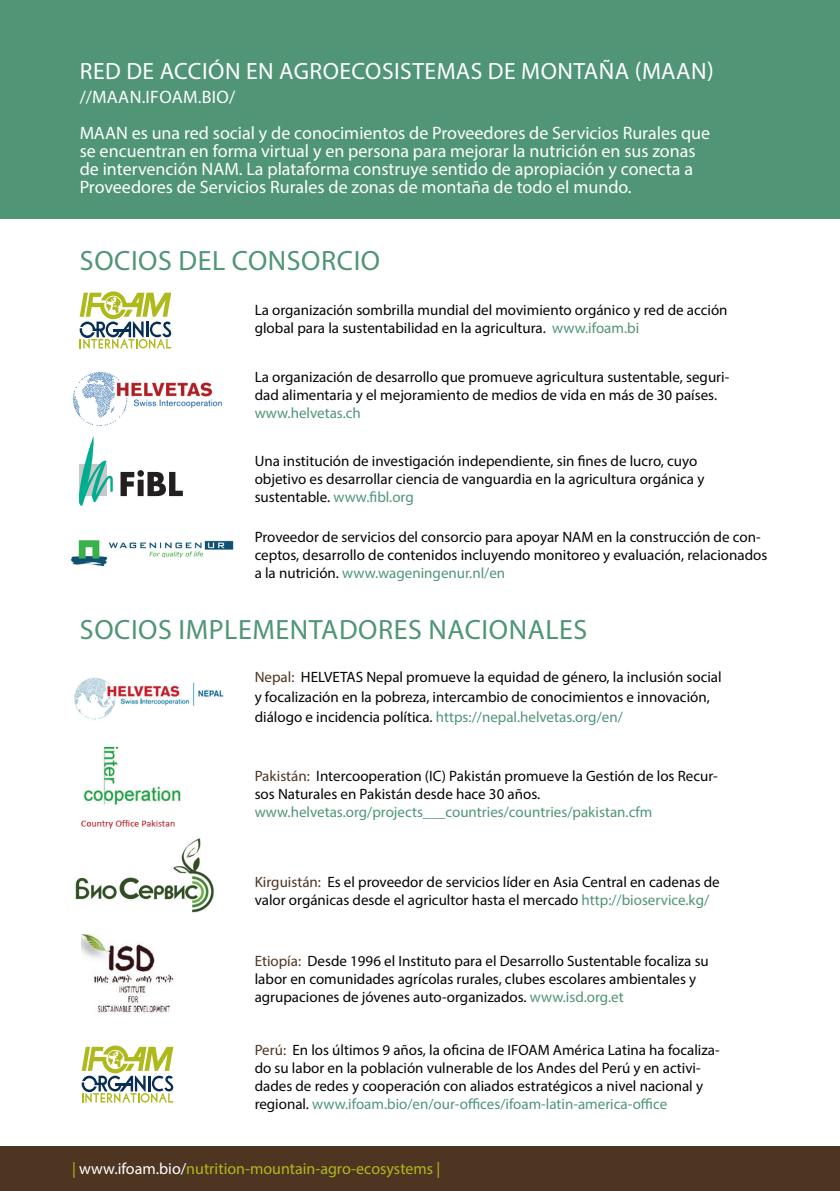
<style>
.page{position:relative;width:840px;height:1191px;background:#fff}
.page>*{position:absolute;margin:0;border:0;box-sizing:border-box;transform-origin:0 0}
.t1{font:28px "Myriad Pro";letter-spacing:.02em;color:#4f9576}
.t2{font:23.6px "Myriad Pro";letter-spacing:.02em;color:#fff}
.t3{font:18px/18px "Myriad Pro";color:#fff}
.t4{font:16px "Myriad Pro";color:#aeb91c}
.t5{font:15px/18px "Myriad Pro";color:#040503}
.t6{font:15px "Myriad Pro";color:#4f9576}
.s1{color:#4f9576}
.s2{color:#4e3522}
.s3{color:#fff}
</style>
<div class="page">
<div style="left:0;top:1146px;width:839px;height:45px;background:#4e3522"></div>
<img style="left:73px;top:372px;width:149px;height:54px">
<img style="left:70px;top:540px;width:164px;height:27px">
<div style="left:0;top:0;width:839px;height:218px;background:#4f9576"></div>
<img style="left:82px;top:934px;width:92px;height:79px">
<img style="left:75px;top:838px;width:139px;height:75px">
<img style="left:74px;top:677px;width:150px;height:43px">
<img style="left:80px;top:746px;width:101px;height:83px">
<svg style="left:80px;top:291px;width:91px;height:57px"></svg>
<svg style="left:82px;top:1045px;width:91px;height:57px"></svg>
<svg style="left:80px;top:436px;width:33px;height:70px"></svg>
<svg style="left:120px;top:470px;width:63px;height:26px"></svg>
<h2 class="t2" style="left:80px;top:56px;width:635px">RED DE ACCIÓN EN AGROECOSISTEMAS DE MONTAÑA (MAAN)</h2>
<p class="t3" style="left:80px;top:79px;width:631px;line-height:36px">//MAAN.IFOAM.BIO/<br>MAAN es una red social y de conocimientos de Proveedores de Servicios Rurales que</p>
<p class="t3" style="left:80px;top:142px;width:617px">se encuentran en forma virtual y en persona para mejorar la nutrición en sus zonas de intervención NAM. La plataforma construye sentido de apropiación y conecta a<br>Proveedores de Servicios Rurales de zonas de montaña de todo el mundo.</p>
<h1 class="t1" style="left:80px;top:243px;width:301px">SOCIOS DEL CONSORCIO</h1>
<p class="t5" style="left:254px;top:301px;width:474px">La organización sombrilla mundial del movimiento orgánico y red de acción global para la sustentabilidad en la agricultura. <span class="s1">www.ifoam.bi</span></p>
<p class="t5" style="left:254px;top:368px;width:476px">La organización de desarrollo que promueve agricultura sustentable, seguri&shy;dad alimentaria y el mejoramiento de medios de vida en más de 30 países.</p>
<p class="t6" style="left:254px;top:404px;width:108px">www.helvetas.ch</p>
<p class="t5" style="left:254px;top:451px;width:451px">Una institución de investigación independiente, sin fines de lucro, cuyo objetivo es desarrollar ciencia de vanguardia en la agricultura orgánica y sustentable. <span class="s1">www.fibl.org</span></p>
<p class="t5" style="left:254px;top:528px;width:514px">Proveedor de servicios del consorcio para apoyar NAM en la construcción de con&shy;ceptos, desarrollo de contenidos incluyendo monitoreo y evaluación, relacionados a la nutrición. <span class="s1">www.wageningenur.nl/en</span></p>
<h1 class="t1" style="left:80px;top:612px;width:508px">SOCIOS IMPLEMENTADORES NACIONALES</h1>
<p class="t5" style="left:254px;top:667px;width:468px;line-height:20px"><span class="s2">Nepal:</span> HELVETAS Nepal promueve la equidad de género, la inclusión social y focalización en la pobreza, intercambio de conocimientos e innovación, diálogo e incidencia política. <span class="s1">https://nepal.helvetas.org/en/</span></p>
<p class="t5" style="left:254px;top:766px;width:464px"><span class="s2">Pakistán:</span> Intercooperation (IC) Pakistán promueve la Gestión de los Recur&shy;sos Naturales en Pakistán desde hace 30 años.</p>
<p class="t6" style="left:254px;top:802px;width:399px">www.helvetas.org/projects___countries/countries/pakistan.cfm</p>
<p class="t5" style="left:254px;top:872px;width:466px"><span class="s2">Kirguistán:</span> Es el proveedor de servicios líder en Asia Central en cadenas de valor orgánicas desde el agricultor hasta el mercado <span class="s1">http://bioservice.kg/</span></p>
<p class="t5" style="left:254px;top:952px;width:455px"><span class="s2">Etiopía:</span> Desde 1996 el Instituto para el Desarrollo Sustentable focaliza su labor en comunidades agrícolas rurales, clubes escolares ambientales y agrupaciones de jóvenes auto-organizados. <span class="s1">www.isd.org.et</span></p>
<p class="t5" style="left:254px;top:1040px;width:466px"><span class="s2">Perú:</span> En los últimos 9 años, la oficina de IFOAM América Latina ha focaliza&shy;do su labor en la población vulnerable de los Andes del Perú y en activi&shy;dades de redes y cooperación con aliados estratégicos a nivel nacional y regional. <span class="s1">www.ifoam.bio/en/our-offices/ifoam-latin-america-office</span></p>
<p class="t4" style="left:72px;top:1158px;width:369px">| <span class="s3">www.ifoam.bio/</span>nutrition-mountain-agro-ecosystems |</p>
</div>
